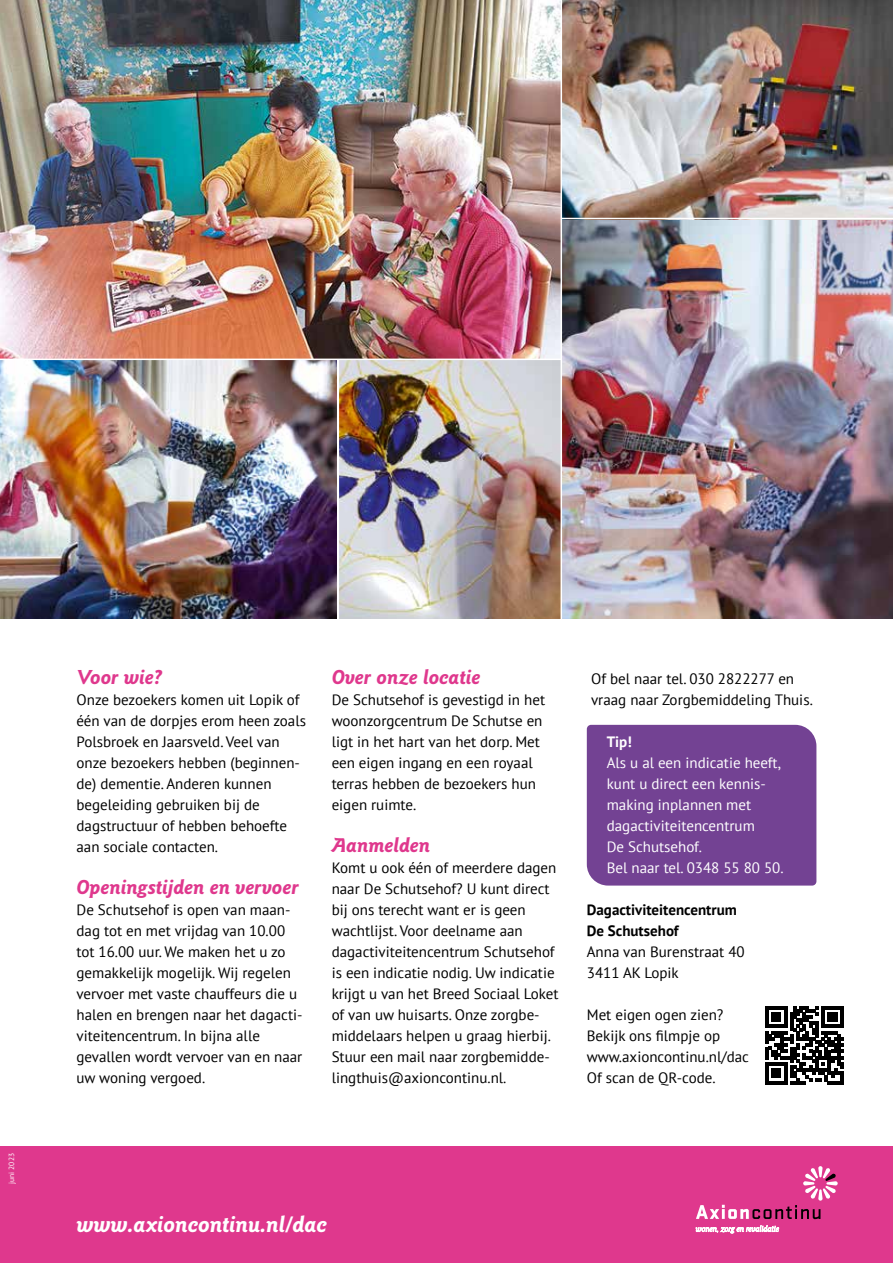
<style>
.page{position:relative;width:893px;height:1263px;background:#fff}
.page>*{position:absolute;margin:0;border:0;box-sizing:border-box;transform-origin:0 0}
.t1{font:italic 700 23.4px "Goudy Sans EF";color:#fff}
.t2{font:italic 700 21px "Goudy Sans EF";color:#df388d}
.t3{font:15px/21px "PT Sans";color:#000}
.t4{font:15px/21px "PT Sans";color:#fff}
.t5{font:700 15px/21px "PT Sans";color:#000}
.t6{font:700 15px "PT Sans";color:#fff}
.t7{font:7.5px "PT Sans";color:#fff}
</style>
<div class="page">
<img style="left:0;top:0;width:893px;height:619px">
<div style="left:0;top:1147px;width:893px;height:116px;background:#df388d"></div>
<svg style="left:765px;top:1006px;width:78px;height:78px"></svg>
<div style="left:587px;top:725px;width:229px;height:160px;background:#734293"></div>
<hr style="left:0;top:359px;width:561px;height:1px;background:#fff">
<hr style="left:561px;top:218px;width:332px;height:1px;background:#fff">
<hr style="left:561px;top:0;width:1px;height:624px;background:#fff">
<hr style="left:338px;top:359px;width:1px;height:265px;background:#fff">
<svg style="left:696px;top:1166px;width:142px;height:53px"></svg>
<svg style="left:696px;top:1225px;width:83px;height:8px"></svg>
<p class="t7" style="left:7px;top:1184px;width:32px;rotate:-90deg">juni 2023</p>
<h2 class="t2" style="left:77px;top:665px;width:87px">Voor wie?</h2>
<p class="t3" style="left:77px;top:689px;width:231px">Onze bezoekers komen uit Lopik of één van de dorpjes erom heen zoals<br>Polsbroek en Jaarsveld. Veel van onze bezoekers hebben (beginnen&shy;de) dementie. Anderen kunnen begeleiding gebruiken bij de dagstructuur of hebben behoefte aan sociale contacten.</p>
<h2 class="t2" style="left:77px;top:875px;width:224px">Openingstijden en vervoer</h2>
<p class="t3" style="left:77px;top:899px;width:227px">De Schutsehof is open van maan&shy;dag tot en met vrijdag van 10.00 tot 16.00 uur. We maken het u zo gemakkelijk mogelijk. Wij regelen vervoer met vaste chauffeurs die u halen en brengen naar het dagacti&shy;viteitencentrum. In bijna alle gevallen wordt vervoer van en naar uw woning vergoed.</p>
<h2 class="t2" style="left:332px;top:665px;width:150px">Over onze locatie</h2>
<p class="t3" style="left:332px;top:689px;width:215px">De Schutsehof is gevestigd in het woonzorgcentrum De Schutse en ligt in het hart van het dorp. Met een eigen ingang en een royaal terras hebben de bezoekers hun eigen ruimte.</p>
<h2 class="t2" style="left:332px;top:833px;width:100px">Aanmelden</h2>
<p class="t3" style="left:332px;top:857px;width:228px">Komt u ook één of meerdere dagen naar De Schutsehof? U kunt direct bij ons terecht want er is geen wachtlijst. Voor deelname aan dagactiviteitencentrum Schutsehof is een indicatie nodig. Uw indicatie krijgt u van het Breed Sociaal Loket of van uw huisarts. Onze zorgbe&shy;middelaars helpen u graag hierbij.<br>Stuur een mail naar zorgbemidde&shy;lingthuis@axioncontinu.nl.</p>
<p class="t3" style="left:591px;top:668px;width:223px">Of bel naar tel. 030 2822277 en vraag naar Zorgbemiddeling Thuis.</p>
<p class="t6" style="left:607px;top:732px;width:27px">Tip!</p>
<p class="t4" style="left:607px;top:752px;width:178px">Als u al een indicatie heeft, kunt u direct een kennis&shy;making inplannen met dagactiviteitencentrum<br>De Schutsehof.<br>Bel naar tel. 0348 55 80 50.</p>
<p class="t5" style="left:587px;top:899px;width:152px">Dagactiviteitencentrum<br>De Schutsehof</p>
<p class="t3" style="left:587px;top:941px;width:159px">Anna van Burenstraat 40<br>3411 AK Lopik</p>
<p class="t3" style="left:587px;top:1004px;width:164px">Met eigen ogen zien?<br>Bekijk ons filmpje op www.axioncontinu.nl/dac<br>Of scan de QR-code.</p>
<h1 class="t1" style="left:77px;top:1210px;width:252px">www.axioncontinu.nl/dac</h1>
</div>
